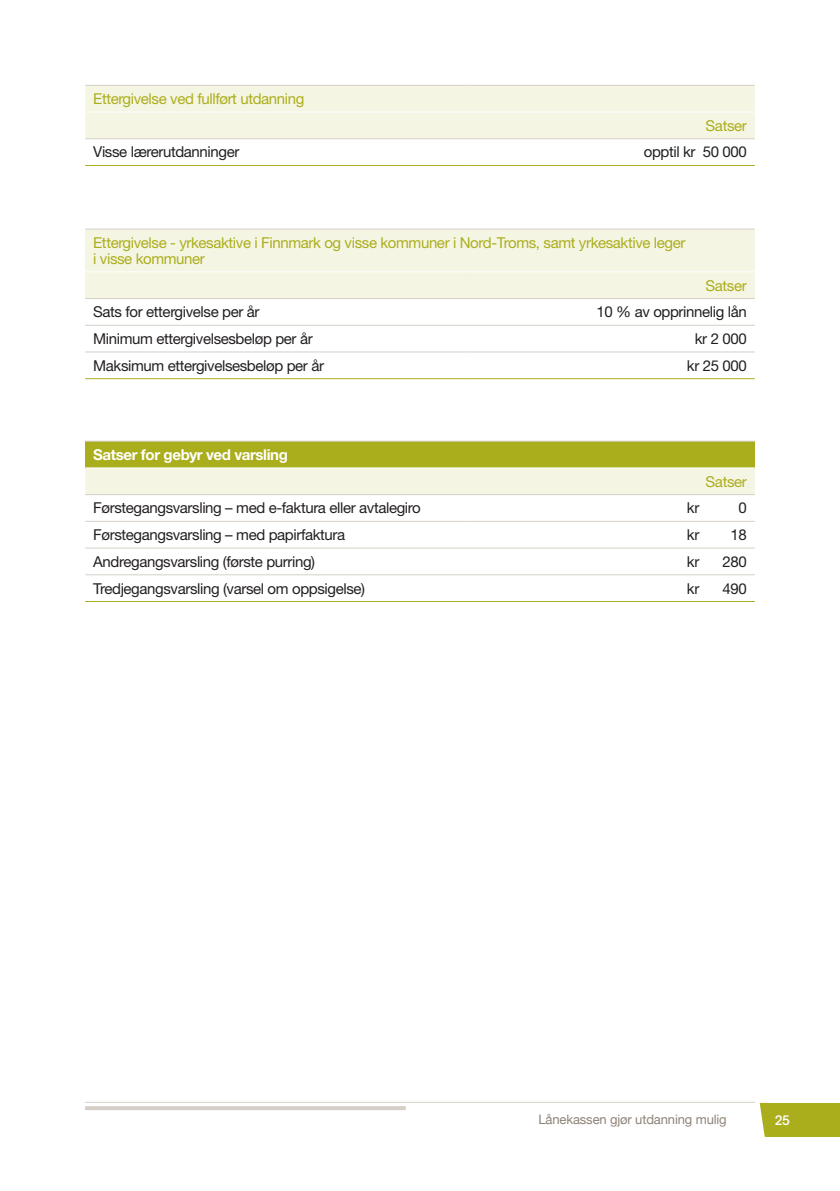
<style>
.page{position:relative;width:840px;height:1191px;background:#fff}
.page>*{position:absolute;margin:0;border:0;box-sizing:border-box;transform-origin:0 0}
.t1{font:15px/26.8px "Helvetica Neue LT Std";letter-spacing:-.025em;color:#231f20}
.t2{font:15px/16px "Helvetica Neue LT Std";letter-spacing:-.025em;color:#abae1c}
.t3{font:700 15px "Helvetica Neue LT Std";letter-spacing:-.025em;color:#fff}
.t4{font:13px "Helvetica Neue";letter-spacing:-.01em;color:#8f8377}
.t5{font:500 13px "ITC Avant Garde Std";color:#fff}
.s1{color:#fff}
</style>
<div class="page">
<hr style="left:85px;top:1101px;width:669px;height:1px;background:#d5cfc7">
<hr style="left:85px;top:1106px;width:320px;height:4px;background:#d5cfc7">
<div style="left:766px;top:1102px;width:73px;height:34px;background:#abae1c"></div>
<svg style="left:759px;top:1102px;width:7px;height:34px"></svg>
<div style="left:85px;top:86px;width:669px;height:52px;background:#f5f5e4"></div>
<hr style="left:85px;top:85px;width:384px;height:1px;background:#d5cfc7">
<hr style="left:469px;top:85px;width:285px;height:1px;background:#d5cfc7">
<hr style="left:85px;top:138px;width:384px;height:1px;background:#d5cfc7">
<hr style="left:469px;top:138px;width:285px;height:1px;background:#d5cfc7">
<hr style="left:85px;top:165px;width:384px;height:1px;background:#abae1c">
<hr style="left:469px;top:165px;width:285px;height:1px;background:#abae1c">
<hr style="left:85px;top:112px;width:384px;height:1px;background:#fff">
<hr style="left:469px;top:112px;width:285px;height:1px;background:#fff">
<div style="left:85px;top:230px;width:669px;height:68px;background:#f5f5e4"></div>
<hr style="left:85px;top:229px;width:384px;height:1px;background:#d5cfc7">
<hr style="left:469px;top:229px;width:285px;height:1px;background:#d5cfc7">
<hr style="left:85px;top:298px;width:384px;height:1px;background:#d5cfc7">
<hr style="left:469px;top:298px;width:285px;height:1px;background:#d5cfc7">
<hr style="left:85px;top:378px;width:384px;height:1px;background:#abae1c">
<hr style="left:469px;top:378px;width:285px;height:1px;background:#abae1c">
<hr style="left:85px;top:271px;width:384px;height:1px;background:#fff">
<hr style="left:469px;top:271px;width:285px;height:1px;background:#fff">
<hr style="left:85px;top:325px;width:384px;height:1px;background:#d5cfc7">
<hr style="left:469px;top:325px;width:285px;height:1px;background:#d5cfc7">
<hr style="left:85px;top:352px;width:384px;height:1px;background:#d5cfc7">
<hr style="left:469px;top:352px;width:285px;height:1px;background:#d5cfc7">
<div style="left:85px;top:441px;width:669px;height:27px;background:#abae1c"></div>
<div style="left:85px;top:468px;width:669px;height:26px;background:#f5f5e4"></div>
<hr style="left:85px;top:441px;width:384px;height:1px;background:#d5cfc7">
<hr style="left:469px;top:441px;width:285px;height:1px;background:#d5cfc7">
<hr style="left:85px;top:494px;width:384px;height:1px;background:#d5cfc7">
<hr style="left:469px;top:494px;width:285px;height:1px;background:#d5cfc7">
<hr style="left:85px;top:467px;width:384px;height:1px;background:#fff">
<hr style="left:469px;top:467px;width:285px;height:1px;background:#fff">
<hr style="left:85px;top:521px;width:384px;height:1px;background:#d5cfc7">
<hr style="left:469px;top:521px;width:285px;height:1px;background:#d5cfc7">
<hr style="left:85px;top:548px;width:384px;height:1px;background:#d5cfc7">
<hr style="left:469px;top:548px;width:285px;height:1px;background:#d5cfc7">
<hr style="left:85px;top:574px;width:384px;height:1px;background:#d5cfc7">
<hr style="left:469px;top:574px;width:285px;height:1px;background:#d5cfc7">
<hr style="left:85px;top:601px;width:384px;height:1px;background:#abae1c">
<hr style="left:469px;top:601px;width:285px;height:1px;background:#abae1c">
<p class="t2" style="left:93px;top:90px;width:213px">Ettergivelse ved fullført utdanning</p>
<p class="t2" style="left:705px;top:117px;width:43px">Satser</p>
<p class="t1" style="left:93px;top:138px;width:148px">Visse lærerutdanninger</p>
<p class="t1" style="left:643px;top:138px;width:104px">opptil kr 50 000</p>
<p class="t2" style="left:93px;top:234px;width:593px">Ettergivelse - yrkesaktive i Finnmark og visse kommuner i Nord-Troms, samt yrkesaktive leger i visse kommuner</p>
<p class="t2" style="left:705px;top:277px;width:43px">Satser</p>
<p class="t1" style="left:93px;top:298px;width:168px">Sats for ettergivelse per år</p>
<p class="t1" style="left:596px;top:298px;width:152px">10 % av opprinnelig lån</p>
<p class="t1" style="left:93px;top:325px;width:221px">Minimum ettergivelsesbeløp per år</p>
<p class="t1" style="left:694px;top:325px;width:53px">kr 2 000</p>
<p class="t1" style="left:93px;top:352px;width:232px">Maksimum ettergivelsesbeløp per år</p>
<p class="t1" style="left:686px;top:352px;width:61px">kr 25 000</p>
<p class="t3" style="left:93px;top:445px;width:196px">Satser for gebyr ved varsling</p>
<p class="t1" style="left:93px;top:494px;width:329px">Førstegangsvarsling – med e-faktura eller avtalegiro<br>Førstegangsvarsling – med papirfaktura</p>
<p class="t2" style="left:705px;top:473px;width:43px">Satser</p>
<p class="t1" style="left:686px;top:521px;width:61px">kr <span class="s1">00 0</span>18</p>
<p class="t1" style="left:93px;top:548px;width:223px">Andregangsvarsling (første purring)</p>
<p class="t1" style="left:686px;top:548px;width:61px">kr <span class="s1">00</span> 280</p>
<p class="t1" style="left:93px;top:574px;width:273px">Tredjegangsvarsling (varsel om oppsigelse)</p>
<p class="t1" style="left:686px;top:574px;width:61px">kr <span class="s1">00</span> 490</p>
<p class="t4" style="left:538px;top:1110px;width:190px">Lånekassen gjør utdanning mulig</p>
<p class="t5" style="left:774px;top:1112px;width:17px">25</p>
</div>
